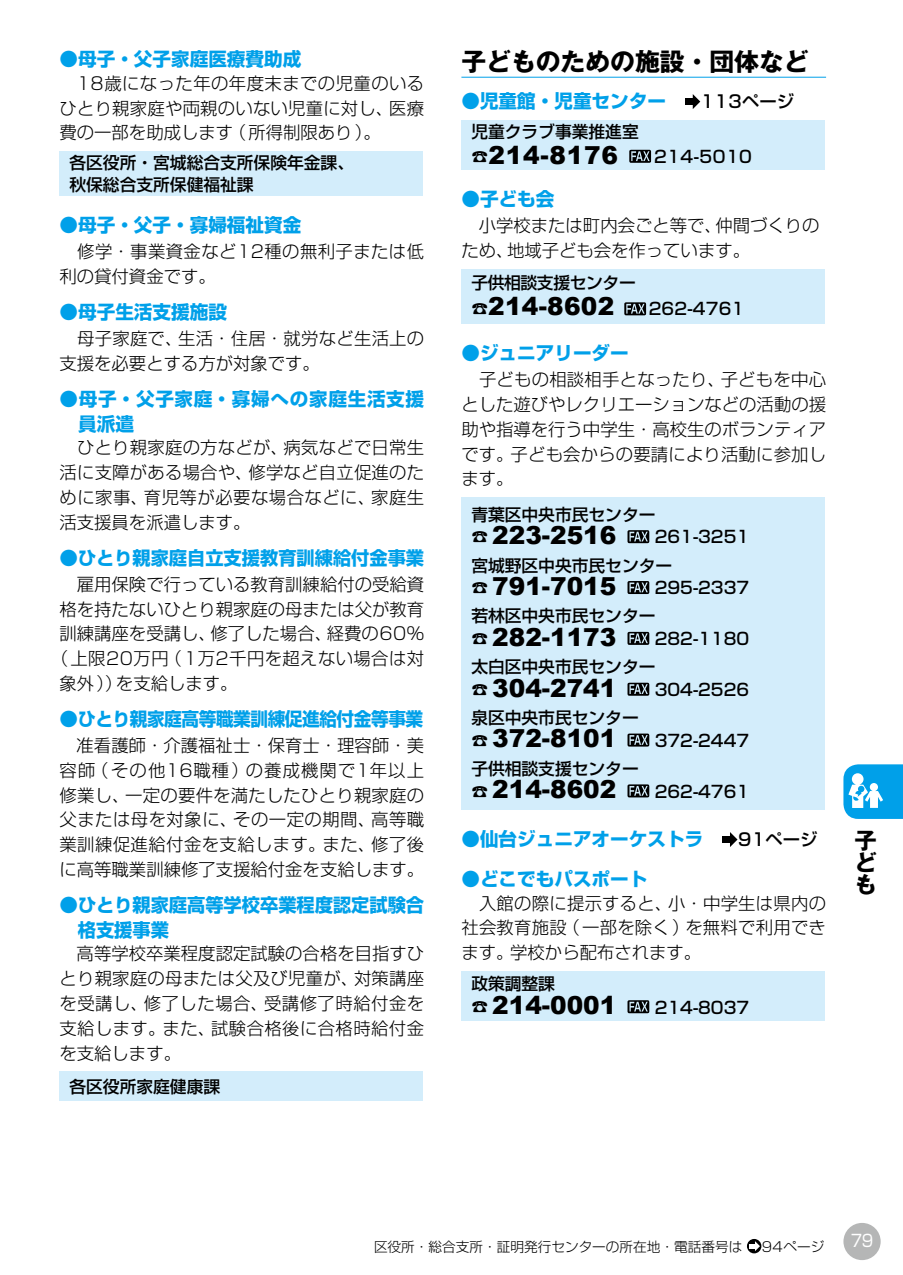
<style>
.page{position:relative;width:903px;height:1275px;background:#fff}
.page>*{position:absolute;margin:0;border:0;box-sizing:border-box;transform-origin:0 0}
.t1{font:900 24.85px "Arial";color:#000}
.t2{font:700 24.85px "Gothic MB101 Pr 5";color:#000}
.t3{font:700 22.4px/22.4px "Gothic MB101 Pr 5";color:#000;text-align:justify}
.t4{font:700 18.55px/24.8px "Shin Go Pr 5";color:#00a0e9}
.t5{font:700 18.55px/24.8px "Shin Go Pr 5";letter-spacing:.035em;color:#00a0e9}
.t6{font:700 18.55px "Shin Go Pr 5";letter-spacing:-.025em;color:#00a0e9}
.t7{font:300 17.32px/24.8px "Shin Go Pr 5";letter-spacing:.01em;color:#000;text-align:justify}
.t8{font:500 16.8px/28.2px "Shin Go Pr 5";color:#000}
.t9{font:500 16.8px "Shin Go Pr 5";letter-spacing:-.02em;color:#000}
.t10{font:16.8px "Shin Go Pr 5";color:#fff;scale:.9 1}
.t11{font:300 13.65px "Shin Go Pr 5";color:#000}
.s1{font-weight:500;font-size:17.32px;color:#000}
.s2{font-family:"Shin Go Pr 5";font-weight:500;font-size:16.8px}
</style>
<div class="page">
<div style="left:747px;top:1239px;width:14px;height:14px;background:#000;border-radius:50%"></div>
<svg style="left:749px;top:1241px;width:11px;height:10px"></svg>
<svg style="left:843px;top:764px;width:59px;height:55px"></svg>
<hr style="left:902px;top:764px;width:1px;height:55px;background:#00a0e9">
<div style="left:60px;top:151px;width:363px;height:45px;background:#d3edfb"></div>
<div style="left:60px;top:1071px;width:363px;height:30px;background:#d3edfb"></div>
<hr style="left:461px;top:77px;width:365px;height:1px;background:#00a0e9">
<div style="left:685px;top:98px;width:11px;height:7px;background:#000"></div>
<svg style="left:693px;top:94px;width:7px;height:15px"></svg>
<div style="left:461px;top:120px;width:364px;height:50px;background:#d3edfb"></div>
<svg style="left:629px;top:150px;width:22px;height:13px"></svg>
<div style="left:461px;top:269px;width:364px;height:55px;background:#d3edfb"></div>
<svg style="left:624px;top:302px;width:22px;height:13px"></svg>
<div style="left:461px;top:497px;width:364px;height:313px;background:#d3edfb"></div>
<svg style="left:627px;top:530px;width:22px;height:13px"></svg>
<svg style="left:627px;top:581px;width:22px;height:13px"></svg>
<svg style="left:627px;top:632px;width:22px;height:13px"></svg>
<svg style="left:627px;top:683px;width:22px;height:13px"></svg>
<svg style="left:627px;top:734px;width:22px;height:13px"></svg>
<svg style="left:627px;top:784px;width:22px;height:13px"></svg>
<div style="left:722px;top:836px;width:11px;height:7px;background:#000"></div>
<svg style="left:730px;top:832px;width:7px;height:15px"></svg>
<div style="left:461px;top:971px;width:364px;height:50px;background:#d3edfb"></div>
<svg style="left:627px;top:1000px;width:22px;height:13px"></svg>
<div style="left:843px;top:1223px;width:38px;height:37px;background:#b5b6b6;border-radius:50%"></div>
<p class="t4" style="left:60px;top:45px;width:243px">●母子・父子家庭医療費助成</p>
<p class="t7" style="left:60px;top:69px;width:366px">　18歳になった年の年度末までの児童のいるひとり親家庭や両親のいない児童に対し、医療費の一部を助成します（所得制限あり）。</p>
<p class="t8" style="left:69px;top:151px;width:286px;line-height:21px">各区役所・宮城総合支所保険年金課、秋保総合支所保健福祉課</p>
<p class="t4" style="left:60px;top:211px;width:243px">●母子・父子・寡婦福祉資金</p>
<p class="t7" style="left:60px;top:238px;width:366px">　修学・事業資金など12種の無利子または低利の貸付資金です。</p>
<p class="t4" style="left:60px;top:298px;width:169px">●母子生活支援施設</p>
<p class="t7" style="left:60px;top:325px;width:366px">　母子家庭で、生活・住居・就労など生活上の支援を必要とする方が対象です。</p>
<p class="t5" style="left:60px;top:385px;width:366px">●母子・父子家庭・寡婦への家庭生活支援　員派遣</p>
<p class="t7" style="left:60px;top:434px;width:366px">　ひとり親家庭の方などが、病気などで日常生活に支障がある場合や、修学など自立促進のために家事、育児等が必要な場合などに、家庭生活支援員を派遣します。</p>
<p class="t4" style="left:60px;top:544px;width:366px">●ひとり親家庭自立支援教育訓練給付金事業</p>
<p class="t7" style="left:60px;top:570px;width:366px">　雇用保険で行っている教育訓練給付の受給資</p>
<p class="t7" style="left:60px;top:595px;width:366px">格を持たないひとり親家庭の母または父が教育</p>
<p class="t7" style="left:60px;top:620px;width:366px">訓練講座を受講し、修了した場合、経費の60%</p>
<p class="t7" style="left:51px;top:644px;width:375px">（上限20万円（1万2千円を超えない場合は対</p>
<p class="t7" style="left:60px;top:669px;width:179px">象外））を支給します。</p>
<p class="t6" style="left:60px;top:704px;width:365px">●ひとり親家庭高等職業訓練促進給付金等事業</p>
<p class="t7" style="left:60px;top:731px;width:366px">　准看護師・介護福祉士・保育士・理容師・美容師（その他16職種）の養成機関で1年以上修業し、一定の要件を満たしたひとり親家庭の父または母を対象に、その一定の期間、高等職業訓練促進給付金を支給します。また、修了後に高等職業訓練修了支援給付金を支給します。</p>
<p class="t4" style="left:60px;top:891px;width:366px">●ひとり親家庭高等学校卒業程度認定試験合　格支援事業</p>
<p class="t7" style="left:60px;top:940px;width:366px">　高等学校卒業程度認定試験の合格を目指すひとり親家庭の母または父及び児童が、対策講座を受講し、修了した場合、受講修了時給付金を支給します。また、試験合格後に合格時給付金を支給します。</p>
<p class="t8" style="left:69px;top:1071px;width:152px">各区役所家庭健康課</p>
<h1 class="t2" style="left:461px;top:41px;width:349px">子どものための施設・団体など</h1>
<p class="t4" style="left:461px;top:87px;width:334px">●児童館・児童センター　 <span class="s1">113ページ</span></p>
<p class="t8" style="left:471px;top:116px;width:169px">児童クラブ事業推進室</p>
<h1 class="t1" style="left:471px;top:137px;width:148px"><span class="s2">☎</span>214-8176</h1>
<p class="t8" style="left:654px;top:141px;width:99px">214-5010</p>
<p class="t4" style="left:461px;top:185px;width:95px">●子ども会</p>
<p class="t7" style="left:461px;top:212px;width:360px">　小学校または町内会ごと等で、仲間づくりのため、地域子ども会を作っています。</p>
<p class="t9" style="left:471px;top:269px;width:166px">子供相談支援センター</p>
<h1 class="t1" style="left:471px;top:288px;width:144px"><span class="s2">☎</span>214-8602</h1>
<p class="t8" style="left:649px;top:293px;width:97px">262-4761</p>
<p class="t4" style="left:461px;top:339px;width:169px">●ジュニアリーダー</p>
<p class="t7" style="left:461px;top:365px;width:366px">　子どもの相談相手となったり、子どもを中心とした遊びやレクリエーションなどの活動の援助や指導を行う中学生・高校生のボランティアです。子ども会からの要請により活動に参加します。</p>
<p class="t8" style="left:471px;top:499px;width:186px">青葉区中央市民センター</p>
<h1 class="t1" style="left:471px;top:517px;width:146px"><span class="s2">☎</span> 223-2516</h1>
<p class="t8" style="left:471px;top:521px;width:279px;text-indent:183px">261-3251宮城野区中央市民センター</p>
<h1 class="t1" style="left:471px;top:568px;width:146px"><span class="s2">☎</span> 791-7015</h1>
<p class="t8" style="left:471px;top:572px;width:279px;text-indent:183px">295-2337若林区中央市民センター</p>
<h1 class="t1" style="left:471px;top:619px;width:146px"><span class="s2">☎</span> 282-1173</h1>
<p class="t8" style="left:471px;top:623px;width:279px;text-indent:183px">282-1180太白区中央市民センター</p>
<h1 class="t1" style="left:471px;top:670px;width:146px"><span class="s2">☎</span> 304-2741</h1>
<p class="t8" style="left:655px;top:674px;width:96px">304-2526</p>
<p class="t8" style="left:471px;top:702px;width:169px">泉区中央市民センター</p>
<h1 class="t1" style="left:471px;top:720px;width:146px"><span class="s2">☎</span> 372-8101</h1>
<p class="t8" style="left:655px;top:725px;width:96px">372-2447</p>
<p class="t8" style="left:471px;top:753px;width:169px">子供相談支援センター</p>
<h1 class="t1" style="left:471px;top:771px;width:146px"><span class="s2">☎</span> 214-8602</h1>
<p class="t8" style="left:655px;top:776px;width:96px">262-4761</p>
<p class="t4" style="left:461px;top:825px;width:358px">●仙台ジュニアオーケストラ　 <span class="s1">91ページ</span></p>
<p class="t4" style="left:461px;top:865px;width:188px">●どこでもパスポート</p>
<p class="t7" style="left:461px;top:889px;width:366px">　入館の際に提示すると、小・中学生は県内の社会教育施設（一部を除く）を無料で利用できます。学校から配布されます。</p>
<p class="t8" style="left:471px;top:967px;width:85px">政策調整課</p>
<h1 class="t1" style="left:471px;top:987px;width:146px"><span class="s2">☎</span> 214-0001</h1>
<p class="t8" style="left:655px;top:991px;width:96px">214-8037</p>
<p class="t3" style="left:854px;top:827px;width:24px">子ども</p>
<p class="t11" style="left:374px;top:1235px;width:370px">区役所・総合支所・証明発行センターの所在地・電話番号は</p>
<p class="t11" style="left:762px;top:1235px;width:64px">94ページ</p>
<p class="t10" style="left:851px;top:1227px;width:27px">79</p>
</div>
